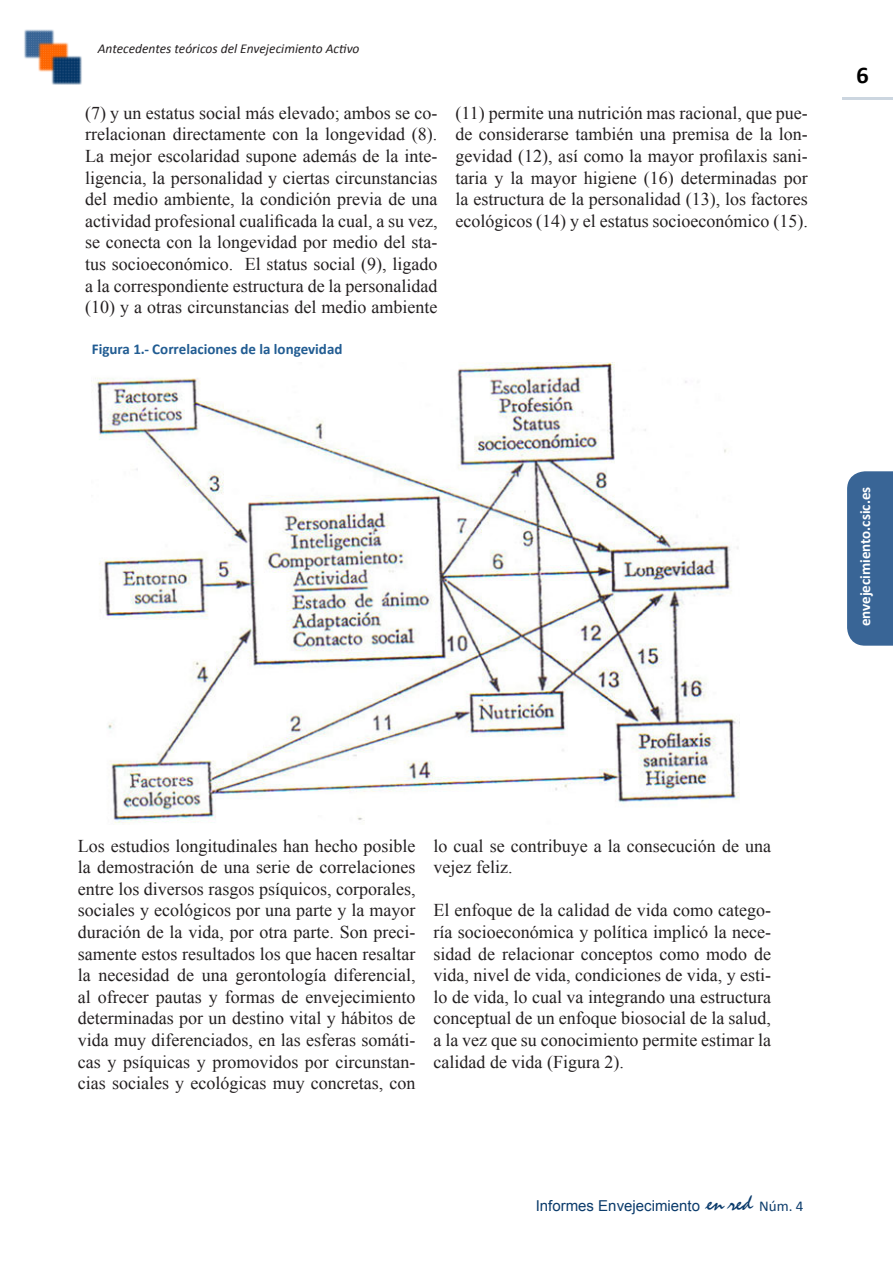
<style>
.page{position:relative;width:893px;height:1263px;background:#fff}
.page>*{position:absolute;margin:0;border:0;box-sizing:border-box;transform-origin:0 0}
.t1{font:700 24px "Calibri";color:#000}
.Texto_corrido_tras_l{font:18px/21.6px "Times New Roman";color:#231f20;text-align:justify}
.Texto-bibliografia{font:700 15px "Calibri";color:#215c92}
.t2{font:15px "Arial";color:#0b3b6b}
.t3{font:700 15px "Calibri";color:#fff}
.t4{font:italic 13.5px "Calibri";color:#231f20}
.s1{font-family:"Staccato 222 BT";font-size:21px}
.s2{font-family:"Calibri"}
</style>
<div class="page">
<div style="left:847px;top:471px;width:46px;height:175px;background:#396596"></div>
<hr style="left:843px;top:98px;width:50px;height:2px;background:#ccd6e0">
<img style="left:93px;top:363px;width:646px;height:460px">
<img style="left:24px;top:29px;width:58px;height:55px">
<p class="t4" style="left:98px;top:39px;width:263px">Antecedentes teóricos del Envejecimiento Activo</p>
<p class="Texto_corrido_tras_l" style="left:85px;top:102px;width:354px">(7) y un estatus social más elevado; ambos se co&shy;rrelacionan directamente con la longevidad (8).<br>La mejor escolaridad supone además de la inte&shy;ligencia, la personalidad y ciertas circunstancias del medio ambiente, la condición previa de una actividad profesional cualificada la cual, a su vez, se conecta con la longevidad por medio del sta&shy;tus socioeconómico. El status social (9), ligado a la correspondiente estructura de la personalidad (10) y a otras circunstancias del medio ambiente</p>
<p class="Texto_corrido_tras_l" style="left:455px;top:102px;width:354px">(11) permite una nutrición mas racional, que pue&shy;de considerarse también una premisa de la lon&shy;gevidad (12), así como la mayor profilaxis sani&shy;taria y la mayor higiene (16) determinadas por la estructura de la personalidad (13), los factores ecológicos (14) y el estatus socioeconómico (15).</p>
<p class="Texto-bibliografia" style="left:92px;top:340px;width:252px">Figura 1.- Correlaciones de la longevidad</p>
<h1 class="t1" style="left:856px;top:60px;width:14px">6</h1>
<p class="t3" style="left:855px;top:626px;width:141px;rotate:-90deg">envejecimiento.csic.es</p>
<p class="Texto_corrido_tras_l" style="left:78px;top:834px;width:339px">Los estudios longitudinales han hecho posible la demostración de una serie de correlaciones entre los diversos rasgos psíquicos, corporales, sociales y ecológicos por una parte y la mayor duración de la vida, por otra parte. Son preci&shy;samente estos resultados los que hacen resaltar la necesidad de una gerontología diferencial, al ofrecer pautas y formas de envejecimiento determinadas por un destino vital y hábitos de vida muy diferenciados, en las esferas somáti&shy;cas y psíquicas y promovidos por circunstan&shy;cias sociales y ecológicas muy concretas, con</p>
<p class="Texto_corrido_tras_l" style="left:433px;top:834px;width:339px">lo cual se contribuye a la consecución de una vejez feliz.</p>
<p class="Texto_corrido_tras_l" style="left:433px;top:899px;width:339px">El enfoque de la calidad de vida como catego&shy;ría socioeconómica y política implicó la nece&shy;sidad de relacionar conceptos como modo de vida, nivel de vida, condiciones de vida, y esti&shy;lo de vida, lo cual va integrando una estructura conceptual de un enfoque biosocial de la salud, a la vez que su conocimiento permite estimar la calidad de vida (Figura 2).</p>
<p class="t2" style="left:536px;top:1196px;width:269px">Informes Envejecimiento <span class="s1">en red</span> <span class="s2">Núm. 4</span></p>
</div>
